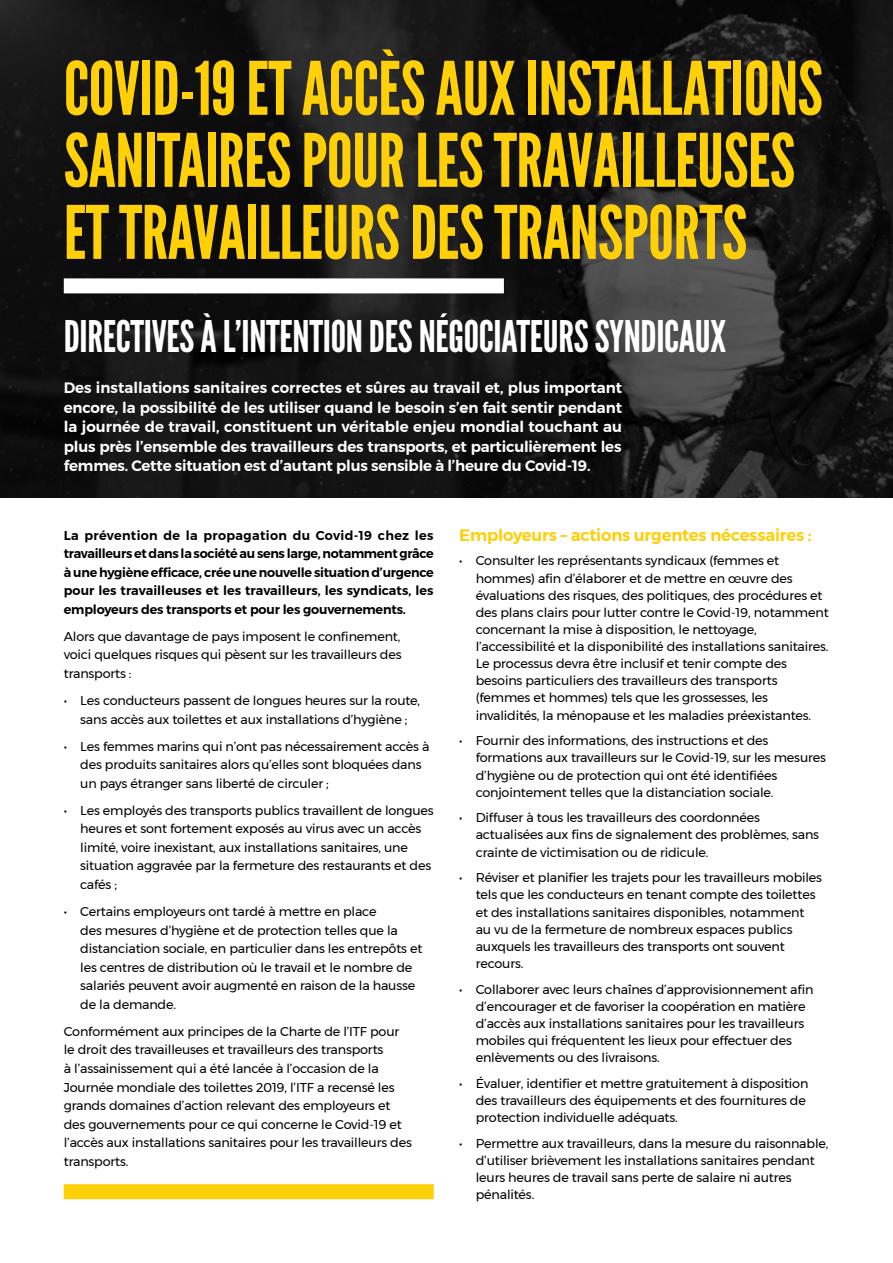
<style>
.page{position:relative;width:893px;height:1263px;background:#fff}
.page>*{position:absolute;margin:0;border:0;box-sizing:border-box;transform-origin:0 0}
.t1{font:73.5px/72px "League Gothic";letter-spacing:-.01em;color:#ffcf07}
.t2{font:43.5px "League Gothic";letter-spacing:-.01em;color:#fff}
.t3{font:600 16.5px "Montserrat";letter-spacing:-.01em;color:#ffcf07}
.t4{font:600 15px/19.5px "Montserrat";letter-spacing:-.01em;color:#fff;text-align:justify}
.t5{font:12.75px/17.1px "Montserrat";letter-spacing:-.015em;color:#000}
.t6{font:600 12.75px/18.6px "Montserrat";letter-spacing:-.01em;color:#000;text-align:justify}
</style>
<div class="page">
<svg style="left:0;top:0;width:893px;height:497px;fill:#131313"></svg>
<div style="left:64px;top:278px;width:440px;height:15px;background:#fff"></div>
<div style="left:64px;top:1184px;width:370px;height:15px;background:#ffcf07"></div>
<h1 class="t1" style="left:64px;top:53px;width:761px">COVID-19 ET ACCÈS AUX INSTALLATIONS<br>SANITAIRES POURLES TRAVAILLEUSES<br>ET TRAVAILLEURS DES TRANSPORTS</h1>
<h2 class="t2" style="left:64px;top:310px;width:664px">DIRECTIVES À L’INTENTION DES NÉGOCIATEURS SYNDICAUX</h2>
<p class="t4" style="left:64px;top:378px;width:560px">Des installations sanitaires correctes et sûres au travail et, plus important encore, la possibilité de les utiliser quand le besoin s’en fait sentir pendant la journée de travail, constituent un véritable enjeu mondial touchant au plus près l’ensemble des travailleurs des transports, et particulièrement les femmes. Cette situation est d’autant plus sensible à l’heure du Covid-19.</p>
<p class="t6" style="left:64px;top:526px;width:372px">La prévention de la propagation du Covid-19 chez les travailleurs et dans la société au sens large, notamment grâce à une hygiène efficace, crée une nouvelle situation d’urgence pour les travailleuses et les travailleurs, les syndicats, les employeurs des transports et pour les gouvernements.</p>
<p class="t5" style="left:64px;top:627px;width:339px;line-height:18.6px;text-align:justify">Alors que davantage de pays imposent le confinement, voici quelques risques qui pèsent sur les travailleurs des transports :</p>
<p class="t5" style="left:64px;top:691px;width:358px;line-height:18.6px;text-align:center">• Les conducteurs passent de longues heures sur la route, sans accès aux toilettes et aux installations d’hygiène ;</p>
<p class="t5" style="left:80px;top:737px;width:351px;line-height:18.6px;text-indent:-16px">• Les femmes marins qui n’ont pas nécessairement accès à des produits sanitaires alors qu’elles sont bloquées dans un pays étranger sans liberté de circuler ;</p>
<p class="t5" style="left:80px;top:801px;width:355px;line-height:18.6px;text-indent:-16px">• Les employés des transports publics travaillent de longues heures et sont fortement exposés au virus avec un accès limité, voire inexistant, aux installations sanitaires, une situation aggravée par la fermeture des restaurants et des cafés ;</p>
<p class="t5" style="left:80px;top:902px;width:344px;line-height:18.6px;text-indent:-16px">• Certains employeurs ont tardé à mettre en place<br>des mesures d’hygiène et de protection telles que la distanciation sociale, en particulier dans les entrepôts et les centres de distribution où le travail et le nombre de salariés peuvent avoir augmenté en raison de la hausse de la demande.</p>
<p class="t5" style="left:64px;top:1022px;width:350px;line-height:18.6px">Conformément aux principes de la Charte de l’ITF pour le droit des travailleuses et travailleurs des transports<br>à l’assainissement qui a été lancée à l’occasion de la Journée mondiale des toilettes 2019, l’ITF a recensé les grands domaines d’action relevant des employeurs et des gouvernements pour ce qui concerne le Covid-19 et l’accès aux installations sanitaires pour les travailleurs des transports.</p>
<p class="t3" style="left:459px;top:522px;width:354px">Employeurs – actions urgentes nécessaires :</p>
<p class="t5" style="left:476px;top:552px;width:354px;text-indent:-16px">• Consulter les représentants syndicaux (femmes et hommes) afin d’élaborer et de mettre en œuvre des évaluations des risques, des politiques, des procédures et des plans clairs pour lutter contre le Covid-19, notamment concernant la mise à disposition, le nettoyage, l’accessibilité et la disponibilité des installations sanitaires.<br>Le processus devra être inclusif et tenir compte des besoins particuliers des travailleurs des transports (femmes et hommes) tels que les grossesses, les invalidités, la ménopause et les maladies préexistantes.</p>
<p class="t5" style="left:476px;top:732px;width:352px;text-indent:-16px">• Fournir des informations, des instructions et des formations aux travailleurs sur le Covid-19, sur les mesures d’hygiène ou de protection qui ont été identifiées conjointement telles que la distanciation sociale.</p>
<p class="t5" style="left:476px;top:809px;width:345px;text-indent:-16px">• Diffuser à tous les travailleurs des coordonnées actualisées aux fins de signalement des problèmes, sans crainte de victimisation ou de ridicule.</p>
<p class="t5" style="left:476px;top:869px;width:348px;text-indent:-16px">• Réviser et planifier les trajets pour les travailleurs mobiles tels que les conducteurs en tenant compte des toilettes et des installations sanitaires disponibles, notamment au vu de la fermeture de nombreux espaces publics auxquels les travailleurs des transports ont souvent recours.</p>
<p class="t5" style="left:476px;top:980px;width:339px;text-indent:-16px">• Collaborer avec leurs chaînes d’approvisionnement afin d’encourager et de favoriser la coopération en matière d’accès aux installations sanitaires pour les travailleurs mobiles qui fréquentent les lieux pour effectuer des enlèvements ou des livraisons.</p>
<p class="t5" style="left:476px;top:1074px;width:334px;text-indent:-16px">• Évaluer, identifier et mettre gratuitement à disposition des travailleurs des équipements et des fournitures de protection individuelle adéquats.</p>
<p class="t5" style="left:476px;top:1134px;width:354px;text-indent:-16px">• Permettre aux travailleurs, dans la mesure du raisonnable, d’utiliser brièvement les installations sanitaires pendant leurs heures de travail sans perte de salaire ni autres pénalités.</p>
</div>
